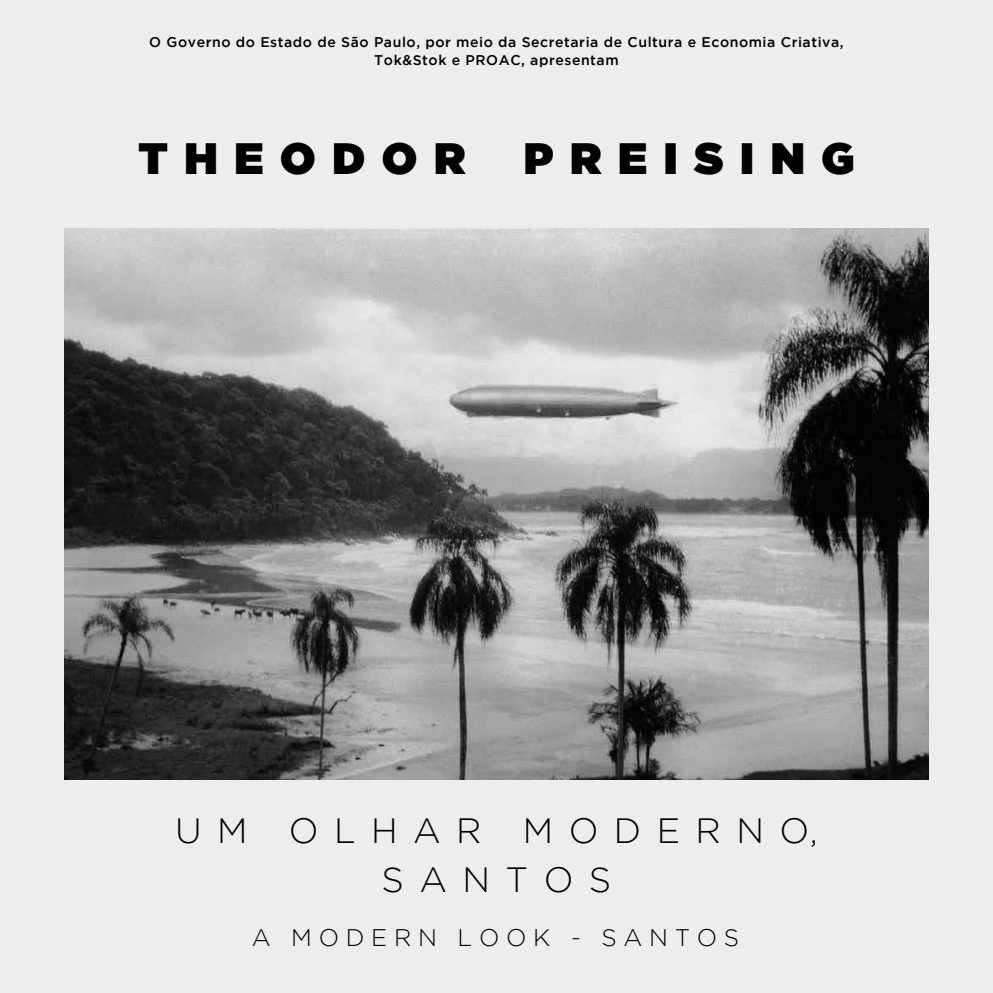
<style>
.page{position:relative;width:993px;height:993px;background:#fff}
.page>*{position:absolute;margin:0;border:0;box-sizing:border-box;transform-origin:0 0}
.t1{font:43.75px "Gotham Ultra";letter-spacing:.38em;color:#000}
.t2{font:300 35px/49.5px "Gotham";letter-spacing:.44em;color:#000;text-align:center}
.t3{font:300 23.97px "Gotham";letter-spacing:.28em;color:#000}
.t4{font:500 14px/17.5px "Gotham";letter-spacing:.04em;color:#000;text-align:center}
</style>
<div class="page">
<div style="left:0;top:0;width:992px;height:992px;background:#ededed"></div>
<img style="left:64px;top:228px;width:864px;height:551px">
<p class="t4" style="left:149px;top:33px;width:695px">O Governo do Estado de São Paulo, por meio da Secretaria de Cultura e Economia Criativa,<br>Tok&amp;Stok e PROAC, apresentam</p>
<h1 class="t1" style="left:138px;top:133px;width:328px">THEODOR</h1>
<h1 class="t1" style="left:523px;top:133px;width:332px">PREISING</h1>
<h2 class="t2" style="left:175px;top:805px;width:644px">UM OLHAR MODERNO,<br>SANTOS</h2>
<h3 class="t3" style="left:252px;top:924px;width:489px">A MODERN LOOK - SANTOS</h3>
</div>
